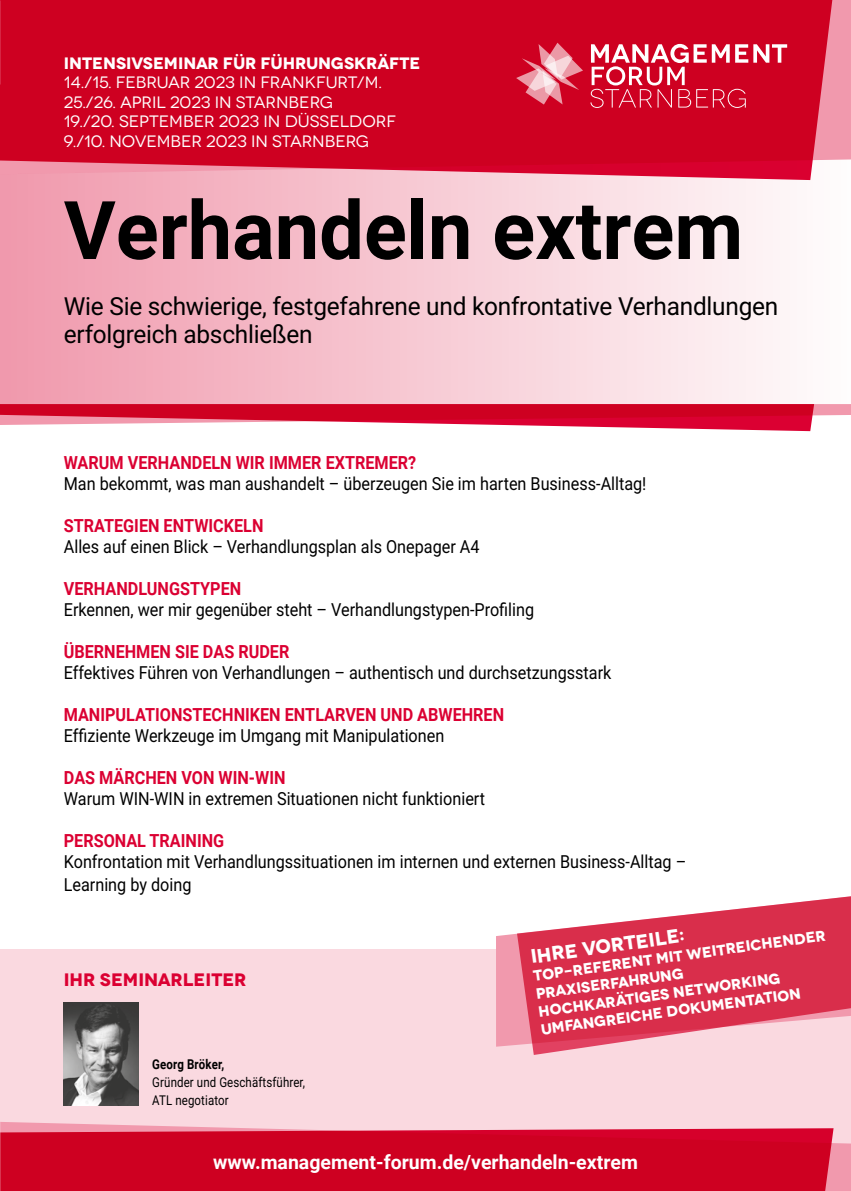
<style>
.page{position:relative;width:851px;height:1191px;background:#fff}
.page>*{position:absolute;margin:0;border:0;box-sizing:border-box;transform-origin:0 0}
.t1{font:700 81px "Roboto";color:#000}
.t2{font:24.9px/28.5px "Roboto";letter-spacing:-.01em;color:#000}
.t3{font:700 19.5px "Roboto";color:#fff}
.t4{font:700 19.5px "Novecentowide";color:#fff}
.t5{font:18px/22.5px "Roboto";color:#000;scale:.9 1}
.t6{font:700 18px "Roboto";color:#db0032;scale:.9 1}
.t7{font:700 18px "Novecentowide";color:#db0032}
.t8{font:16.5px/19.5px "Novecentowide";color:#fff}
.t9{font:700 16.5px "Novecentowide";color:#fff}
.t10{font:700 15px/18px "Novecentowide";color:#fff}
.t11{font:13.5px/18px "Roboto";letter-spacing:.01em;color:#000;scale:.85 1}
.t12{font:700 13.5px "Roboto";letter-spacing:.01em;color:#000;scale:.85 1}
</style>
<div class="page">
<div style="left:0;top:949px;width:850px;height:196px;background:#fad9e0"></div>
<img style="left:64px;top:1002px;width:75px;height:103px">
<div style="left:0;top:116px;width:850px;height:288px;background:linear-gradient(to right,#f098ac,#fefdfc)"></div>
<svg style="left:833px;top:0;width:17px;height:174px;background:#f2a1b3"></svg>
<svg style="left:0;top:0;width:833px;height:180px;background:#d10d2d"></svg>
<svg style="left:0;top:0;width:1px;height:90px"></svg>
<svg style="left:0;top:1122px;width:850px;height:69px"></svg>
<svg style="left:0;top:1128px;width:833px;height:63px;background:#d00728"></svg>
<div style="left:496px;top:933px;width:21px;height:114px;background:#f199ad"></div>
<svg style="left:517px;top:896px;width:333px;height:159px;fill:#d92e4b"></svg>
<svg style="left:0;top:404px;width:850px;height:27px"></svg>
<svg style="left:590px;top:44px;width:197px;height:64px;background:#d83852"></svg>
<svg style="left:516px;top:43px;width:67px;height:62px;background:#dd5168"></svg>
<p class="t9" style="left:64px;top:53px;width:358px">INTENSIVSEMINAR FÜR FÜHRUNGSKRÄFTE</p>
<p class="t8" style="left:64px;top:73px;width:333px">14./15. FEBRUAR 2023 IN FRANKFURT/M.<br>25./26. APRIL 2023 IN STARNBERG<br>19./20. SEPTEMBER 2023 IN DÜSSELDORF 9./10. NOVEMBER 2023 IN STARNBERG</p>
<h1 class="t1" style="left:64px;top:173px;width:680px">Verhandeln extrem</h1>
<h2 class="t2" style="left:64px;top:290px;width:716px">Wie Sie schwierige, festgefahrene und konfrontative Verhandlungen erfolgreich abschließen</h2>
<p class="t6" style="left:64px;top:450px;width:393px">WARUM VERHANDELN WIR IMMER EXTREMER?</p>
<p class="t5" style="left:64px;top:472px;width:648px">Man bekommt, was man aushandelt – überzeugen Sie im harten Business-Alltag!</p>
<p class="t6" style="left:64px;top:513px;width:223px">STRATEGIEN ENTWICKELN</p>
<p class="t5" style="left:64px;top:535px;width:463px">Alles auf einen Blick – Verhandlungsplan als Onepager A4</p>
<p class="t6" style="left:64px;top:576px;width:199px">VERHANDLUNGSTYPEN</p>
<p class="t5" style="left:64px;top:598px;width:524px">Erkennen, wer mir gegenüber steht – Verhandlungstypen-Profiling</p>
<p class="t6" style="left:64px;top:639px;width:252px">ÜBERNEHMEN SIE DAS RUDER</p>
<p class="t5" style="left:64px;top:661px;width:609px">Effektives Führen von Verhandlungen – authentisch und durchsetzungsstark</p>
<p class="t6" style="left:64px;top:702px;width:490px">MANIPULATIONSTECHNIKEN ENTLARVEN UND ABWEHREN</p>
<p class="t5" style="left:64px;top:724px;width:424px">Effiziente Werkzeuge im Umgang mit Manipulationen</p>
<p class="t6" style="left:64px;top:765px;width:248px">DAS MÄRCHEN VON WIN-WIN</p>
<p class="t5" style="left:64px;top:787px;width:469px">Warum WIN-WIN in extremen Situationen nicht funktioniert</p>
<p class="t6" style="left:64px;top:828px;width:180px">PERSONAL TRAINING</p>
<p class="t5" style="left:64px;top:850px;width:693px">Konfrontation mit Verhandlungssituationen im internen und externen Business-Alltag –<br>Learning by doing</p>
<p class="t7" style="left:64px;top:968px;width:184px">IHR SEMINARLEITER</p>
<p class="t12" style="left:152px;top:1054px;width:86px">Georg Bröker,</p>
<p class="t11" style="left:152px;top:1072px;width:181px">Gründer und Geschäftsführer,<br>ATL negotiator</p>
<p class="t4" style="left:529px;top:944px;width:157px;rotate:-8deg">IHRE VORTEILE:</p>
<p class="t10" style="left:532px;top:967px;width:296px;rotate:-8deg">TOP-REFERENT MIT WEITREICHENDER<br>PRAXISERFAHRUNG<br>HOCHKARÄTIGES NETWORKING<br>UMFANGREICHE DOKUMENTATION</p>
<p class="t3" style="left:213px;top:1148px;width:426px">www.management-forum.de/verhandeln-extrem</p>
</div>
